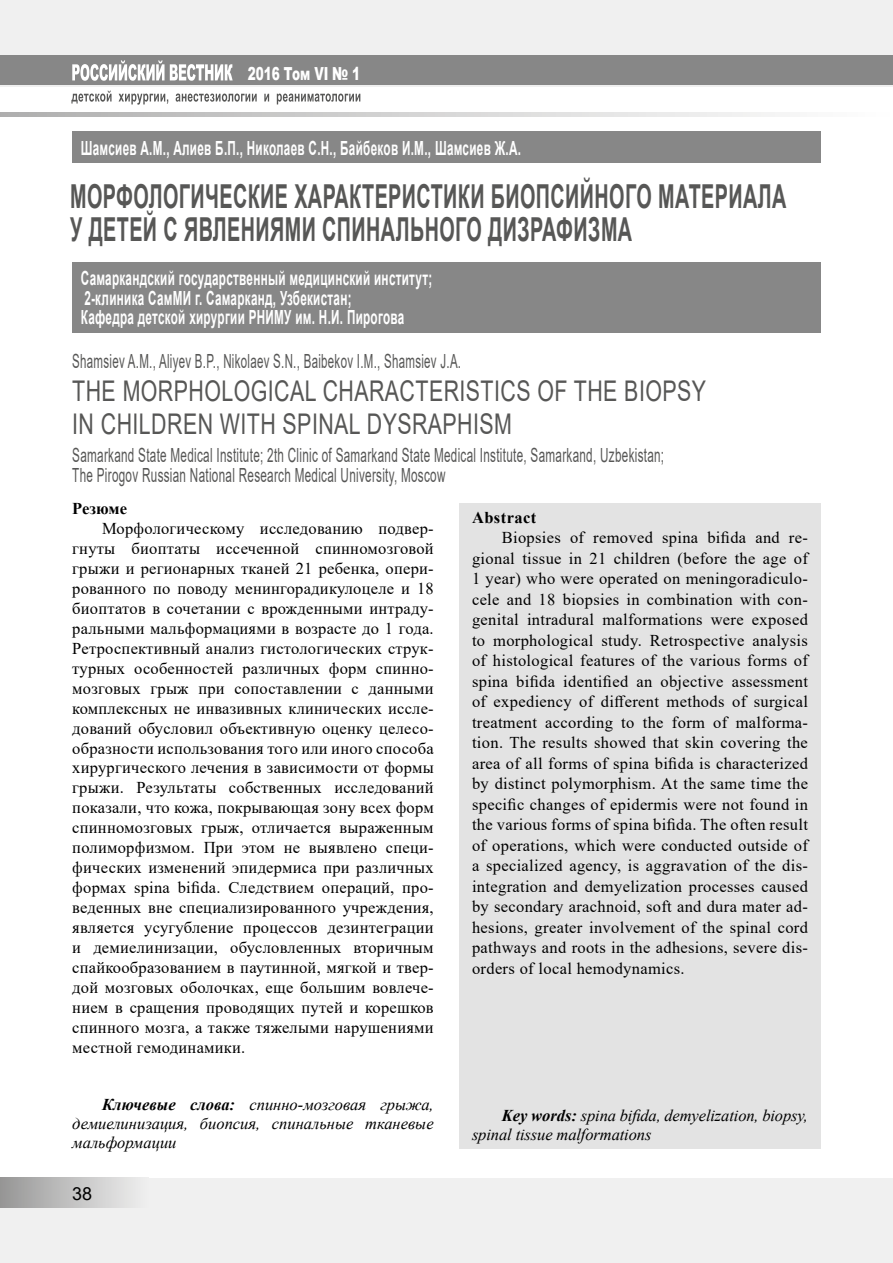
<style>
.page{position:relative;width:893px;height:1263px;background:#fff}
.page>*{position:absolute;margin:0;border:0;box-sizing:border-box;transform-origin:0 0}
.t1{font:700 33px/33px "Arial";letter-spacing:.02em;color:#575756;scale:.6 1}
.t2{font:28.5px/33px "Arial";letter-spacing:.02em;color:#575756;scale:.75 1}
.t3{font:700 19.5px/19.5px "Arial";letter-spacing:.025em;color:#fff;scale:.6 1}
.t4{font:19.5px/19.5px "Arial";letter-spacing:.025em;color:#575756;scale:.6 1}
.t5{font:19.5px "Arial";letter-spacing:.025em;color:#575756;scale:.59 1}
.t6{font:900 18px "Arial";letter-spacing:-.005em;color:#fff;scale:.67 1}
.t7{font:18px "Arial";color:#000}
.t8{font:16.5px/20px "Times New Roman";letter-spacing:.02em;color:#000;text-align:justify}
.t9{font:italic 16.5px/19.2px "Times New Roman";letter-spacing:-.005em;color:#000}
.t10{font:700 16.5px "Times New Roman";letter-spacing:.025em;color:#000}
.s1{font-weight:700}
</style>
<div class="page">
<div style="left:0;top:0;width:893px;height:87px;background:#f0f0f0"></div>
<div style="left:0;top:1178px;width:893px;height:85px;background:#f0f0f0"></div>
<div style="left:0;top:55px;width:893px;height:30px;background:#878787"></div>
<div style="left:0;top:1178px;width:149px;height:30px;background:linear-gradient(to right,#979696,#f1f1f1)"></div>
<svg style="left:0;top:113px;width:775px;height:4px;background:#d1d1d1"></svg>
<svg style="left:71px;top:91px;width:289px;height:14px"></svg>
<svg style="left:72px;top:60px;width:161px;height:21px"></svg>
<div style="left:459px;top:503px;width:362px;height:645px;background:#e3e3e3"></div>
<div style="left:72px;top:263px;width:748px;height:70px;background:#878787"></div>
<div style="left:72px;top:132px;width:748px;height:31px;background:#878787"></div>
<p class="t6" style="left:248px;top:61px;width:170px">2016 Том VI № 1</p>
<p class="t3" style="left:81px;top:138px;width:735px">Шамсиев А.М., Алиев Б.П., Николаев С.Н., Байбеков И.М., Шамсиев Ж.А.</p>
<h1 class="t1" style="left:70px;top:181px;width:1195px">МОРФОЛОГИЧЕСКИЕ ХАРАКТЕРИСТИКИ БИОПСИЙНОГО МАТЕРИАЛА<br>У ДЕТЕЙ С ЯВЛЕНИЯМИ СПИНАЛЬНОГО ДИЗРАФИЗМА</h1>
<p class="t3" style="left:81px;top:269px;width:588px">Самаркандский государственный медицинский институт;<br>2-клиника СамМИ г. Самарканд, Узбекистан;<br>Кафедра детской хирургии РНИМУ им. Н.И. Пирогова</p>
<p class="t5" style="left:72px;top:348px;width:661px">Shamsiev A.M., Aliyev B.P., Nikolaev S.N., Baibekov I.M., Shamsiev J.A.</p>
<h2 class="t2" style="left:72px;top:375px;width:846px">THE MORPHOLOGICAL CHARACTERISTICS OF THE BIOPSY<br>IN CHILDREN WITH SPINAL DYSRAPHISM</h2>
<p class="t4" style="left:72px;top:446px;width:988px">Samarkand State Medical Institute; 2th Clinic of Samarkand State Medical Institute, Samarkand, Uzbekistan;<br>The Pirogov Russian National Research Medical University, Moscow</p>
<p class="t10" style="left:72px;top:497px;width:56px">Резюме</p>
<p class="t8" style="left:72px;top:518px;width:363px;text-indent:30px">Морфологическому исследованию подвер&shy;гнуты биоптаты иссеченной спинномозговой грыжи и регионарных тканей 21 ребенка, опери&shy;рованного по поводу менингорадикулоцеле и 18 биоптатов в сочетании с врожденными интраду&shy;ральными мальформациями в возрасте до 1 года.<br>Ретроспективный анализ гистологических струк&shy;турных особенностей различных форм спинно&shy;мозговых грыж при сопоставлении с данными комплексных не инвазивных клинических иссле&shy;дований обусловил объективную оценку целесо&shy;образности использования того или иного способа хирургического лечения в зависимости от формы грыжи. Результаты собственных исследований показали, что кожа, покрывающая зону всех форм спинномозговых грыж, отличается выраженным полиморфизмом. При этом не выявлено специ&shy;фических изменений эпидермиса при различных формах spina bifida. Следствием операций, про&shy;веденных вне специализированного учреждения, является усугубление процессов дезинтеграции и демиелинизации, обусловленных вторичным спайкообразованием в паутинной, мягкой и твер&shy;дой мозговых оболочках, еще большим вовлече&shy;нием в сращения проводящих путей и корешков спинного мозга, а также тяжелыми нарушениями местной гемодинамики.</p>
<p class="t9" style="left:72px;top:1094px;width:363px;text-align:justify;text-indent:30px"><span class="s1">Ключевые слова:</span> спинно-мозговая грыжа, демиелинизация, биопсия, спинальные тканевые мальформации</p>
<p class="t7" style="left:72px;top:1181px;width:22px">38</p>
<p class="t10" style="left:472px;top:505px;width:66px">Abstract</p>
<p class="t8" style="left:472px;top:527px;width:337px;line-height:20.5px;text-indent:30px">Biopsies of removed spina bifida and re&shy;gional tissue in 21 children (before the age of 1 year) who were operated on meningoradiculo&shy;cele and 18 biopsies in combination with con&shy;genital intradural malformations were exposed to morphological study. Retrospective analysis of histological features of the various forms of spina bifida identified an objective assessment of expediency of different methods of surgical treatment according to the form of malforma&shy;tion. The results showed that skin covering the area of all forms of spina bifida is characterized by distinct polymorphism. At the same time the specific changes of epidermis were not found in the various forms of spina bifida. The often result of operations, which were conducted outside of a specialized agency, is aggravation of the dis&shy;integration and demyelization processes caused by secondary arachnoid, soft and dura mater ad&shy;hesions, greater involvement of the spinal cord pathways and roots in the adhesions, severe dis&shy;orders of local hemodynamics.</p>
<p class="t9" style="left:472px;top:1105px;width:337px;text-indent:30px"><span class="s1">Key words:</span> spina bifida, demyelization, biopsy, spinal tissue malformations</p>
</div>
